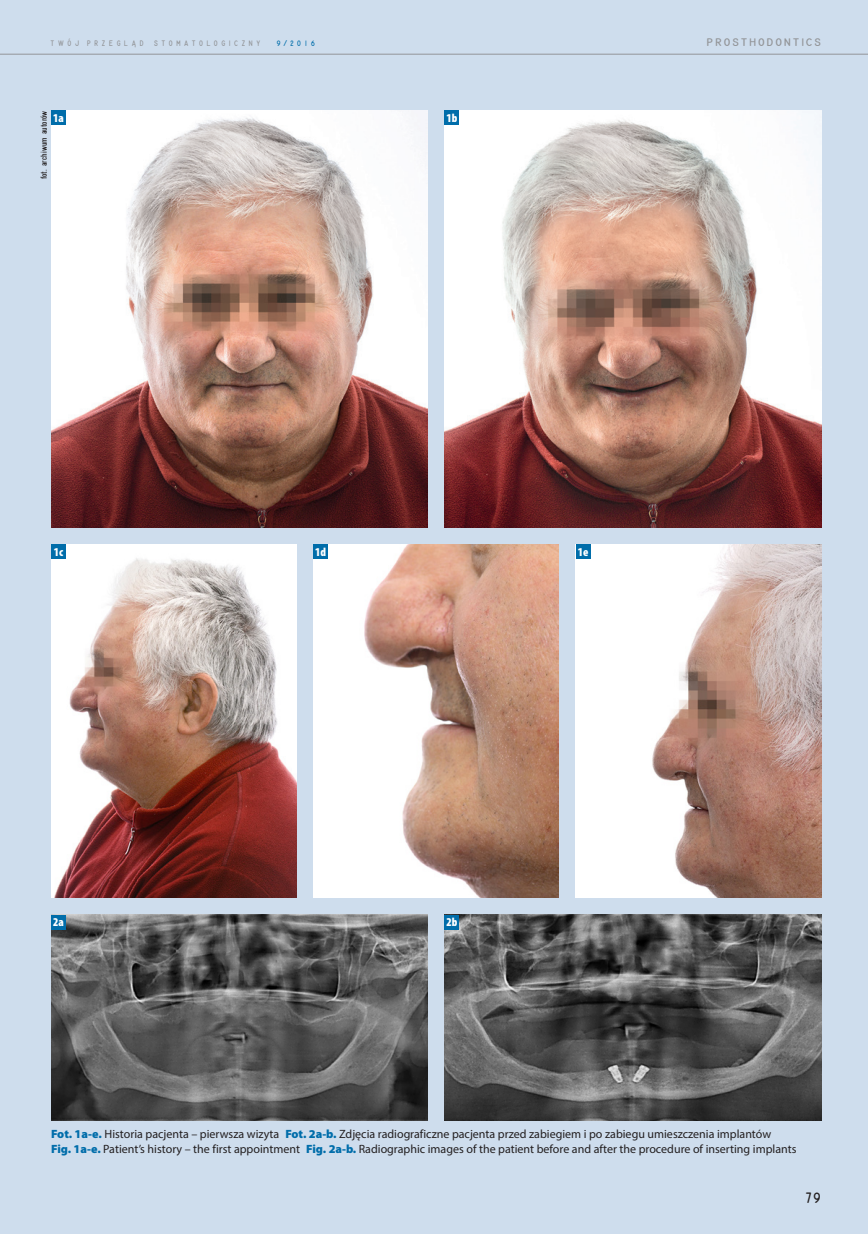
<style>
.page{position:relative;width:868px;height:1234px;background:#fff}
.page>*{position:absolute;margin:0;border:0;box-sizing:border-box;transform-origin:0 0}
.t1{font:15.75px "Gordon URWTCE Con";color:#231f20}
.podpis{font:12px "Myriad Pro";color:#231f20}
.t2{font:900 condensed 12px "Myriad Pro";color:#fff}
.t3{font:11.55px "Gordon URWTCE Con";letter-spacing:.145em;color:#939598;scale:1.25 1}
.autor_zdjecia{font:9px "Snv DCE Reg Con";color:#231f20}
.t4{font:8.4px "Gordon URWTCE Con";letter-spacing:.445em;color:#939598}
.t5{font:8.25px "Gordon URWTCE Con";color:#006daa}
.s1{font-weight:900;color:#006daa}
</style>
<div class="page">
<div style="left:0;top:0;width:867px;height:1233px;background:#cedded"></div>
<hr style="left:0;top:54px;width:867px;height:1px;background:#939598">
<img style="left:444px;top:914px;width:377px;height:206px">
<img style="left:51px;top:914px;width:376px;height:206px">
<img style="left:575px;top:544px;width:246px;height:353px">
<img style="left:313px;top:544px;width:245px;height:353px">
<img style="left:51px;top:544px;width:245px;height:353px">
<img style="left:51px;top:111px;width:376px;height:416px">
<img style="left:444px;top:111px;width:377px;height:416px">
<div style="left:51px;top:111px;width:14px;height:14px;background:#006daa"></div>
<div style="left:51px;top:544px;width:14px;height:15px;background:#006daa"></div>
<div style="left:51px;top:914px;width:14px;height:15px;background:#006daa"></div>
<div style="left:444px;top:914px;width:15px;height:15px;background:#006daa"></div>
<div style="left:313px;top:544px;width:15px;height:15px;background:#006daa"></div>
<div style="left:575px;top:544px;width:15px;height:15px;background:#006daa"></div>
<div style="left:444px;top:111px;width:15px;height:14px;background:#006daa"></div>
<p class="t4" style="left:51px;top:38px;width:211px">TWÓJ PRZEGLĄD STOMATOLOGICZNY</p>
<p class="t3" style="left:706px;top:36px;width:93px">PROSTHODONTICS</p>
<p class="t5" style="left:276px;top:38px;width:40px">9/2016</p>
<p class="autor_zdjecia" style="left:39px;top:179px;width:70px;rotate:-90deg">fot. archiwum autorów</p>
<p class="t2" style="left:53px;top:111px;width:12px">1a</p>
<p class="t2" style="left:446px;top:111px;width:12px">1b</p>
<p class="t2" style="left:54px;top:545px;width:11px">1c</p>
<p class="t2" style="left:315px;top:545px;width:12px">1d</p>
<p class="t2" style="left:577px;top:545px;width:12px">1e</p>
<p class="t2" style="left:53px;top:915px;width:12px">2a</p>
<p class="t2" style="left:446px;top:915px;width:12px">2b</p>
<p class="podpis" style="left:51px;top:1126px;width:721px"><span class="s1">Fot. 1a-e.</span> Historia pacjenta – pierwsza wizyta <span class="s1">Fot. 2a-b.</span> Zdjęcia radiograficzne pacjenta przed zabiegiem i po zabiegu umieszczenia implantów</p>
<p class="podpis" style="left:51px;top:1141px;width:746px"><span class="s1">Fig. 1a-e.</span> Patient’s history – the first appointment <span class="s1">Fig. 2a-b.</span> Radiographic images of the patient before and after the procedure of inserting implants</p>
<p class="t1" style="left:804px;top:1187px;width:18px">79</p>
</div>
